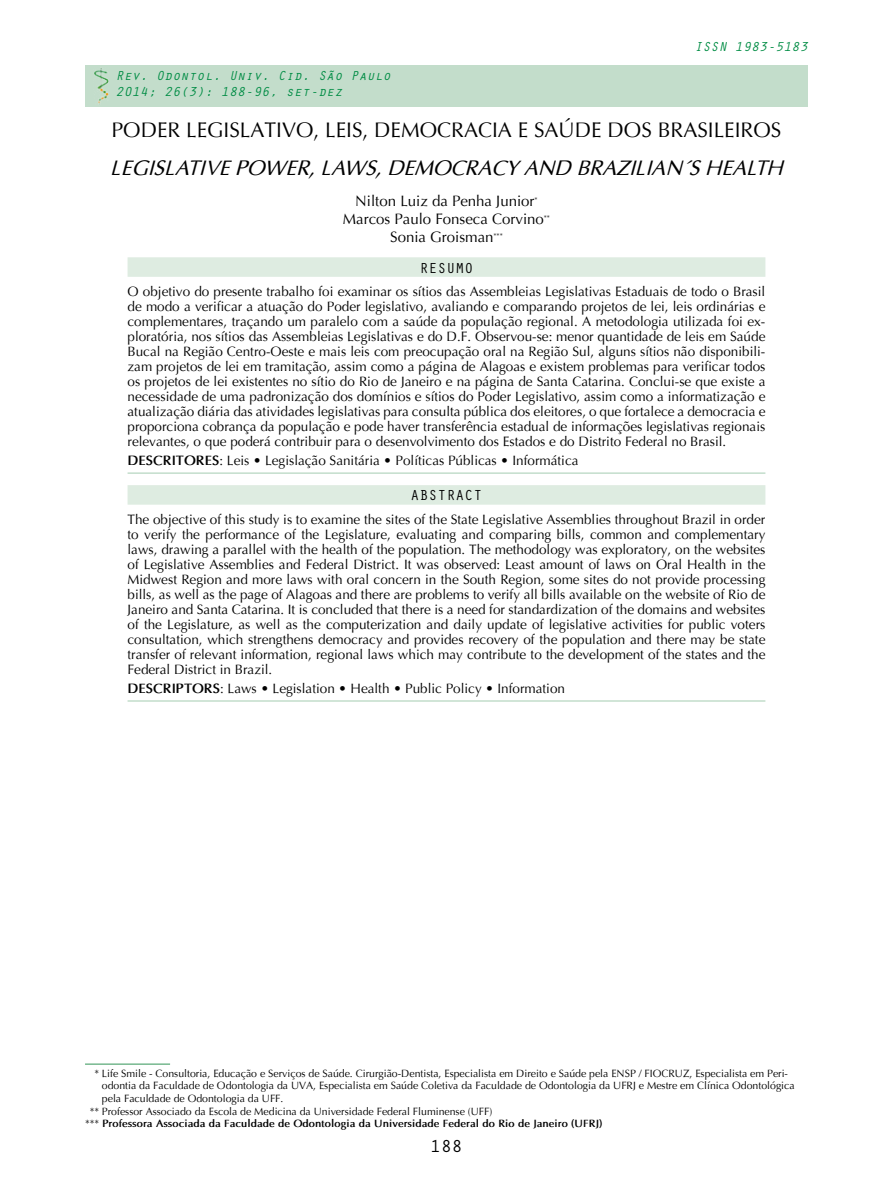
<style>
.page{position:relative;width:893px;height:1191px;background:#fff}
.page>*{position:absolute;margin:0;border:0;box-sizing:border-box;transform-origin:0 0}
.t1{font:21px "Optima";color:#000}
.t2{font:italic 21px "Optima";color:#000}
.t3{font:18px "Orator Std";color:#000}
.t4{font:15px/18px "Optima";color:#000;text-align:center}
.t5{font:15px "Orator Std";color:#000}
.t6{font:13.5px/15px "Optima";color:#000;text-align:justify}
.t7{font:italic 13.5px/16.2px "Orator Std";color:#008c44}
.t8{font:10.5px "Optima";color:#000}
.t9{font:700 10.5px "Optima";color:#000}
.s1{font-weight:700}
.s2{color:#fff}
.s3{font-weight:400}
</style>
<div class="page">
<div style="left:85px;top:65px;width:723px;height:41px;background:#c3ddcb"></div>
<img style="left:94px;top:68px;width:15px;height:36px">
<div style="left:128px;top:257px;width:637px;height:20px;background:#deece1"></div>
<hr style="left:128px;top:472px;width:637px;height:2px;background:#c3ddcb">
<div style="left:128px;top:485px;width:637px;height:19px;background:#deece1"></div>
<hr style="left:128px;top:700px;width:637px;height:1px;background:#c3ddcb">
<hr style="left:85px;top:1063px;width:85px;height:2px;background:#76b88f">
<p class="t7" style="left:116px;top:66px;width:277px">Rev. Odontol. Univ. Cid. São Paulo<br>2014; 26(3): 188-96, set-dez</p>
<p class="t7" style="left:694px;top:38px;width:115px">ISSN 1983-5183</p>
<h1 class="t1" style="left:112px;top:117px;width:671px">PODER LEGISLATIVO, LEIS, DEMOCRACIA E SAÚDE DOS BRASILEIROS</h1>
<h1 class="t2" style="left:110px;top:155px;width:674px">LEGISL ATIVE POWER, LAWS, DEMOCRACY AND BRAZIL IAN´S HEALTH</h1>
<p class="t4" style="left:343px;top:192px;width:209px">Nilton Luiz da Penha Junior<sup>*<br></sup>Marcos Paulo Fonseca Corvino<sup>**<br></sup>Sonia Groisman<sup>***</sup></p>
<p class="t5" style="left:419px;top:257px;width:55px">RESUMO</p>
<p class="t6" style="left:128px;top:284px;width:639px">O objetivo do presente trabalho foi examinar os sítios das Assembleias Legislativas Estaduais de todo o Brasil de modo a verificar a atuação do Poder legislativo, avaliando e comparando projetos de lei, leis ordinárias e complementares, traçando um paralelo com a saúde da população regional. A metodologia utilizada foi ex&shy;ploratória, nos sítios das Assembleias Legislativas e do D.F. Observou-se: menor quantidade de leis em Saúde Bucal na Região Centro-Oeste e mais leis com preocupação oral na Região Sul, alguns sítios não disponibili&shy;zam projetos de lei em tramitação, assim como a página de Alagoas e existem problemas para verificar todos os projetos de lei existentes no sítio do Rio de Janeiro e na página de Santa Catarina. Conclui-se que existe a necessidade de uma padronização dos domínios e sítios do Poder Legislativo, assim como a informatização e atualização diária das atividades legislativas para consulta pública dos eleitores, o que fortalece a democracia e proporciona cobrança da população e pode haver transferência estadual de informações legislativas regionais relevantes, o que poderá contribuir para o desenvolvimento dos Estados e do Distrito Federal no Brasil.</p>
<p class="t6" style="left:128px;top:453px;width:452px"><span class="s1">DESCRITORES</span>: Leis • Legislação Sanitária • Políticas Públicas • Informática</p>
<p class="t5" style="left:410px;top:485px;width:73px">ABSTRACT</p>
<p class="t6" style="left:128px;top:512px;width:639px">The objective of this study is to examine the sites of the State Legislative Assemblies throughout Brazil in order to verify the performance of the Legislature, evaluating and comparing bills, common and complementary laws, drawing a parallel with the health of the population. The methodology was exploratory, on the websites of Legislative Assemblies and Federal District. It was observed: Least amount of laws on Oral Health in the Midwest Region and more laws with oral concern in the South Region, some sites do not provide processing bills, as well as the page of Alagoas and there are problems to verify all bills available on the website of Rio de Janeiro and Santa Catarina. It is concluded that there is a need for standardization of the domains and websites of the Legislature, as well as the computerization and daily update of legislative activities for public voters consultation, which strengthens democracy and provides recovery of the population and there may be state transfer of relevant information, regional laws which may contribute to the development of the states and the Federal District in Brazil.</p>
<p class="t6" style="left:128px;top:681px;width:439px"><span class="s1">DESCRIPTORS</span>: Laws • Legislation • Health • Public Policy • Information</p>
<p class="t8" style="left:85px;top:1066px;width:705px"><span class="s2">**</span>* Life Smile - Consultoria, Educação e Serviços de Saúde. Cirurgião-Dentista, Especialista em Direito e Saúde pela ENSP / FIOCRUZ, Especialista em Peri-</p>
<p class="t8" style="left:102px;top:1079px;width:694px">odontia da Faculdade de Odontologia da UVA, Especialista em Saúde Coletiva da Faculdade de Odontologia da UFRJ e Mestre em Clínica Odontológica</p>
<p class="t8" style="left:102px;top:1091px;width:183px">pela Faculdade de Odontologia da UFF.</p>
<p class="t8" style="left:85px;top:1104px;width:409px"><span class="s2">*</span>** Professor Associado da Escola de Medicina da Universidade Federal Fluminense (UFF)</p>
<p class="t9" style="left:85px;top:1117px;width:519px"><span class="s3">***</span> Professora Associada da Faculdade de Odontologia da Universidade Federal do Rio de Janeiro (UFRJ)</p>
<h2 class="t3" style="left:430px;top:1133px;width:34px">188</h2>
</div>
